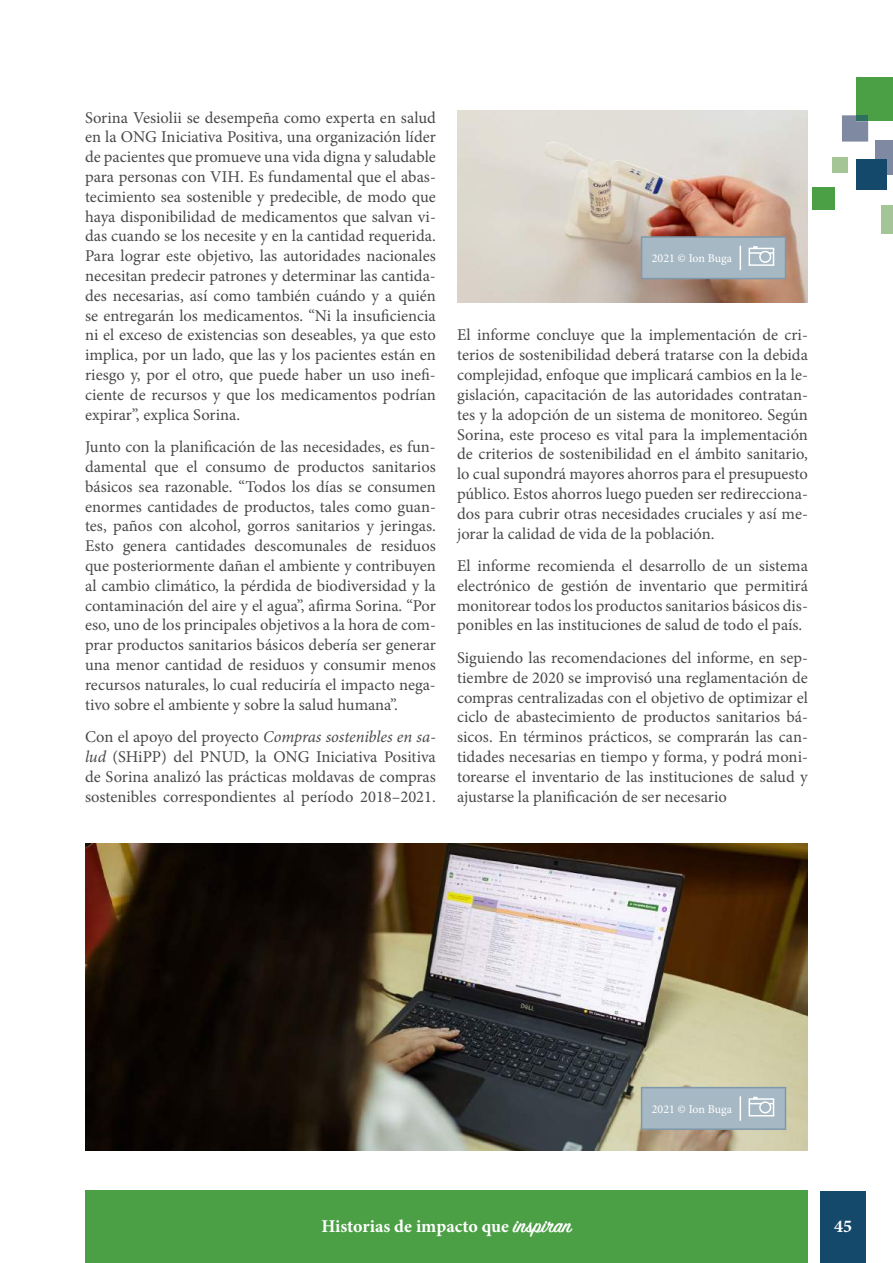
<style>
.page{position:relative;width:893px;height:1263px;background:#fff}
.page>*{position:absolute;margin:0;border:0;box-sizing:border-box;transform-origin:0 0}
.t1{font:700 18px "Minion Pro";color:#fff}
.t2{font:16.5px/19.8px "Minion Pro";color:#49494b;text-align:justify}
.t3{font:12px "Minion Pro";color:#fff}
.s1{font-style:italic}
.s2{font-family:"Sign Painter House Script";font-weight:600;font-size:22.5px}
</style>
<div class="page">
<div style="left:85px;top:1191px;width:723px;height:72px;background:#4b9f45"></div>
<div style="left:821px;top:1191px;width:45px;height:72px;background:#15496b"></div>
<div style="left:856px;top:78px;width:37px;height:43px;background:#4b9f45"></div>
<div style="left:882px;top:205px;width:11px;height:29px;background:#a4c595"></div>
<svg style="left:842px;top:115px;width:26px;height:27px"></svg>
<div style="left:856px;top:115px;width:12px;height:6px;background:#2f6f61"></div>
<div style="left:876px;top:141px;width:17px;height:34px;background:#7f89a1"></div>
<div style="left:812px;top:187px;width:23px;height:23px;background:#4b9f45"></div>
<div style="left:856px;top:159px;width:31px;height:31px;background:#15496b"></div>
<div style="left:832px;top:158px;width:16px;height:15px;background:#a4c595"></div>
<img style="left:85px;top:843px;width:723px;height:308px">
<img style="left:457px;top:111px;width:351px;height:191px">
<svg style="left:641px;top:236px;width:145px;height:43px;background:#a6b7c3"></svg>
<svg style="left:641px;top:1087px;width:145px;height:43px;background:#a5b8c4"></svg>
<p class="t2" style="left:85px;top:107px;width:352px">Sorina Vesiolii se desempeña como experta en salud en la ONG Iniciativa Positiva, una organización líder de pacientes que promueve una vida digna y saludable para personas con VIH. Es fundamental que el abas&shy;tecimiento sea sostenible y predecible, de modo que haya disponibilidad de medicamentos que salvan vi&shy;das cuando se los necesite y en la cantidad requerida.<br>Para lograr este objetivo, las autoridades nacionales necesitan predecir patrones y determinar las cantida&shy;des necesarias, así como también cuándo y a quién se entregarán los medicamentos. “Ni la insuficiencia ni el exceso de existencias son deseables, ya que esto implica, por un lado, que las y los pacientes están en riesgo y, por el otro, que puede haber un uso inefi&shy;ciente de recursos y que los medicamentos podrían expirar”, explica Sorina.</p>
<p class="t2" style="left:85px;top:437px;width:352px">Junto con la planificación de las necesidades, es fun&shy;damental que el consumo de productos sanitarios básicos sea razonable. “Todos los días se consumen enormes cantidades de productos, tales como guan&shy;tes, paños con alcohol, gorros sanitarios y jeringas.<br>Esto genera cantidades descomunales de residuos que posteriormente dañan el ambiente y contribuyen al cambio climático, la pérdida de biodiversidad y la contaminación del aire y el agua”, afirma Sorina. “Por eso, uno de los principales objetivos a la hora de com&shy;prar productos sanitarios básicos debería ser generar una menor cantidad de residuos y consumir menos recursos naturales, lo cual reduciría el impacto nega&shy;tivo sobre el ambiente y sobre la salud humana”.</p>
<p class="t2" style="left:85px;top:727px;width:352px">Con el apoyo del proyecto <span class="s1">Compras sostenibles en sa&shy;lud</span> (SHiPP) del PNUD, la ONG Iniciativa Positiva de Sorina analizó las prácticas moldavas de compras sostenibles correspondientes al período 2018–2021.</p>
<p class="t3" style="left:652px;top:250px;width:82px">2021 © Ion Buga</p>
<p class="t2" style="left:457px;top:325px;width:352px">El informe concluye que la implementación de cri&shy;terios de sostenibilidad deberá tratarse con la debida complejidad, enfoque que implicará cambios en la le&shy;gislación, capacitación de las autoridades contratan&shy;tes y la adopción de un sistema de monitoreo. Según Sorina, este proceso es vital para la implementación de criterios de sostenibilidad en el ámbito sanitario, lo cual supondrá mayores ahorros para el presupuesto público. Estos ahorros luego pueden ser redirecciona&shy;dos para cubrir otras necesidades cruciales y así me&shy;jorar la calidad de vida de la población.</p>
<p class="t2" style="left:457px;top:556px;width:352px">El informe recomienda el desarrollo de un sistema electrónico de gestión de inventario que permitirá monitorear todos los productos sanitarios básicos dis&shy;ponibles en las instituciones de salud de todo el país.</p>
<p class="t2" style="left:457px;top:648px;width:352px">Siguiendo las recomendaciones del informe, en sep&shy;tiembre de 2020 se improvisó una reglamentación de compras centralizadas con el objetivo de optimizar el ciclo de abastecimiento de productos sanitarios bá&shy;sicos. En términos prácticos, se comprarán las can&shy;tidades necesarias en tiempo y forma, y podrá moni&shy;torearse el inventario de las instituciones de salud y ajustarse la planificación de ser necesario</p>
<p class="t3" style="left:652px;top:1101px;width:82px">2021 © Ion Buga</p>
<p class="t1" style="left:321px;top:1215px;width:252px">Historias de impacto que <span class="s2">inspiran</span></p>
<p class="t1" style="left:834px;top:1215px;width:19px">45</p>
</div>
